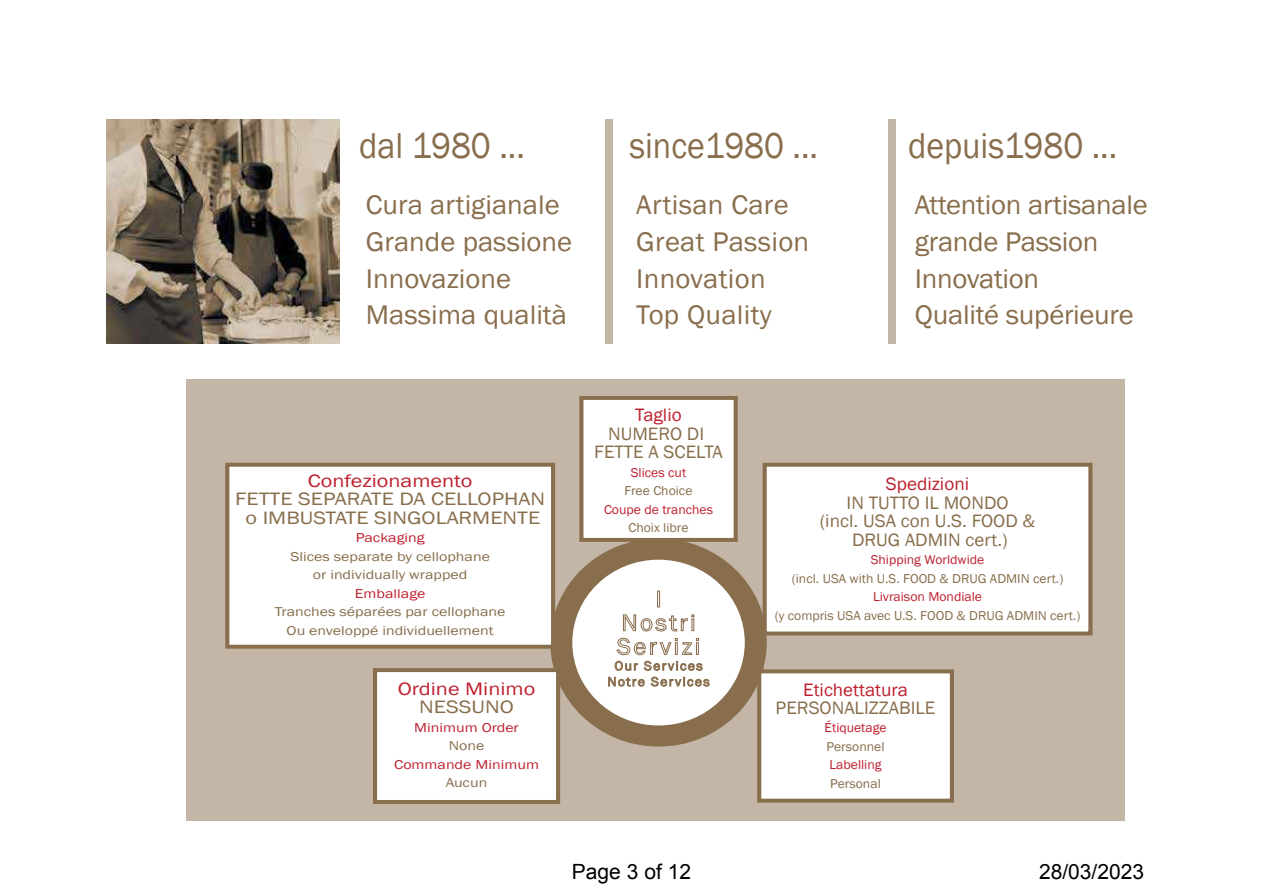
<style>
.page{position:relative;width:1263px;height:893px;background:#fff}
.page>*{position:absolute;margin:0;border:0;box-sizing:border-box;transform-origin:0 0}
.t1{font:36.9px "Franklin Gothic";color:#896e4d;scale:.92 1}
.t2{font:27.75px/36.9px "Franklin Gothic";color:#896e4d;scale:1.04 1}
.t3{font:21px "Arial";color:#000}
.t4{font:18.45px/18.5px "Franklin Gothic";color:#886e4c;text-align:center;scale:1.04 1}
.t5{font:18.45px/18.5px "Franklin Gothic";color:#886e4c;text-align:center;scale:1.21 1}
.t6{font:18.45px "Franklin Gothic";color:#be202e;scale:1.04 1}
.t7{font:18.45px "Franklin Gothic";color:#be202e;scale:1.21 1}
.t8{font:13.2px "Franklin Gothic";color:#886e4c;scale:1.04 1}
.t9{font:13.2px/18.5px "Franklin Gothic";color:#886e4c;text-align:center;scale:1.21 1}
.t10{font:13.2px "Franklin Gothic";color:#be202e;scale:1.04 1}
.t11{font:13.2px "Franklin Gothic";color:#be202e;scale:1.21 1}
</style>
<div class="page">
<img style="left:106px;top:119px;width:233px;height:224px">
<div style="left:605px;top:119px;width:8px;height:224px;background:#c4b6a6"></div>
<div style="left:888px;top:119px;width:8px;height:224px;background:#c4b6a6"></div>
<div style="left:186px;top:379px;width:939px;height:441px;background:#c4b6a6"></div>
<svg style="left:561px;top:549px;width:195px;height:187px;fill:#fff"></svg>
<div style="left:551px;top:538px;width:215px;height:209px;border:22px solid #886e4c;border-radius:50%"></div>
<div style="left:657px;top:591px;width:3px;height:16px;border:1px solid #896e4d"></div>
<svg style="left:607px;top:613px;width:103px;height:75px"></svg>
<div style="left:581px;top:398px;width:155px;height:142px;background:#fff"></div>
<div style="left:579px;top:396px;width:159px;height:146px;border:4px solid #886e4c"></div>
<div style="left:765px;top:465px;width:325px;height:168px;background:#fff"></div>
<div style="left:763px;top:463px;width:329px;height:172px;border:4px solid #886e4c"></div>
<div style="left:227px;top:465px;width:326px;height:182px;background:#fff"></div>
<div style="left:225px;top:463px;width:330px;height:186px;border:4px solid #886e4c"></div>
<div style="left:375px;top:670px;width:183px;height:132px;background:#fff"></div>
<div style="left:373px;top:668px;width:187px;height:136px;border:4px solid #886e4c"></div>
<div style="left:759px;top:671px;width:193px;height:130px;background:#fff"></div>
<div style="left:757px;top:669px;width:197px;height:134px;border:4px solid #886e4c"></div>
<h1 class="t1" style="left:359px;top:123px;width:182px">dal 1980 ...</h1>
<p class="t2" style="left:366px;top:187px;width:200px">Cura artigianale<br>Grande passione<br>Innovazione<br>Massima qualità</p>
<h1 class="t1" style="left:629px;top:123px;width:206px">since1980 ...</h1>
<p class="t2" style="left:636px;top:187px;width:168px">Artisan Care<br>Great Passion<br>Innovation<br>Top Quality</p>
<h1 class="t1" style="left:908px;top:123px;width:229px">depuis1980 ...</h1>
<p class="t2" style="left:915px;top:187px;width:225px">Attention artisanale grande Passion<br>Innovation<br>Qualité supérieure</p>
<p class="t7" style="left:308px;top:469px;width:137px">Confezionamento</p>
<p class="t5" style="left:235px;top:490px;width:258px">FETTE SEPARATE DA CELLOPHAN o IMBUSTATE SINGOLARMENTE</p>
<p class="t11" style="left:356px;top:530px;width:58px">Packaging</p>
<p class="t9" style="left:290px;top:547px;width:166px">Slices separate by cellophane or individually wrapped</p>
<p class="t11" style="left:355px;top:585px;width:60px">Emballage</p>
<p class="t9" style="left:275px;top:603px;width:192px">Tranches séparées par cellophane<br>Ou enveloppé individuellement</p>
<p class="t7" style="left:398px;top:677px;width:115px">Ordine Minimo</p>
<p class="t5" style="left:419px;top:698px;width:80px">NESSUNO</p>
<p class="t11" style="left:414px;top:719px;width:88px">Minimum Order</p>
<p class="t9" style="left:449px;top:737px;width:31px">None</p>
<p class="t11" style="left:394px;top:756px;width:121px">Commande Minimum</p>
<p class="t9" style="left:446px;top:774px;width:36px">Aucun</p>
<p class="t6" style="left:635px;top:404px;width:46px">Taglio</p>
<p class="t4" style="left:594px;top:425px;width:125px">NUMERO DI<br>FETTE A SCELTA</p>
<p class="t10" style="left:631px;top:464px;width:55px">Slices cut</p>
<p class="t8" style="left:625px;top:482px;width:67px">Free Choice</p>
<p class="t10" style="left:604px;top:501px;width:106px">Coupe de tranches</p>
<p class="t8" style="left:628px;top:519px;width:59px">Choix libre</p>
<p class="t6" style="left:886px;top:473px;width:82px">Spedizioni</p>
<p class="t4" style="left:820px;top:494px;width:209px">IN TUTTO IL MONDO<br>(incl. USA con U.S. FOOD &amp;<br>DRUG ADMIN cert.)</p>
<p class="t10" style="left:871px;top:552px;width:111px">Shipping Worldwide</p>
<p class="t8" style="left:792px;top:570px;width:263px">(incl. USA with U.S. FOOD &amp; DRUG ADMIN cert.)</p>
<p class="t10" style="left:873px;top:589px;width:106px">Livraison Mondiale</p>
<p class="t8" style="left:775px;top:607px;width:295px">(y compris USA avec U.S. FOOD &amp; DRUG ADMIN cert.)</p>
<p class="t6" style="left:803px;top:678px;width:102px">Etichettatura</p>
<p class="t4" style="left:776px;top:699px;width:155px">PERSONALIZZABILE</p>
<p class="t10" style="left:824px;top:720px;width:61px">Étiquetage</p>
<p class="t8" style="left:827px;top:738px;width:57px">Personnel</p>
<p class="t10" style="left:829px;top:757px;width:52px">Labelling</p>
<p class="t8" style="left:830px;top:775px;width:50px">Personal</p>
<p class="t3" style="left:572px;top:858px;width:121px">Page 3 of 12</p>
<p class="t3" style="left:1039px;top:858px;width:107px">28/03/2023</p>
</div>
